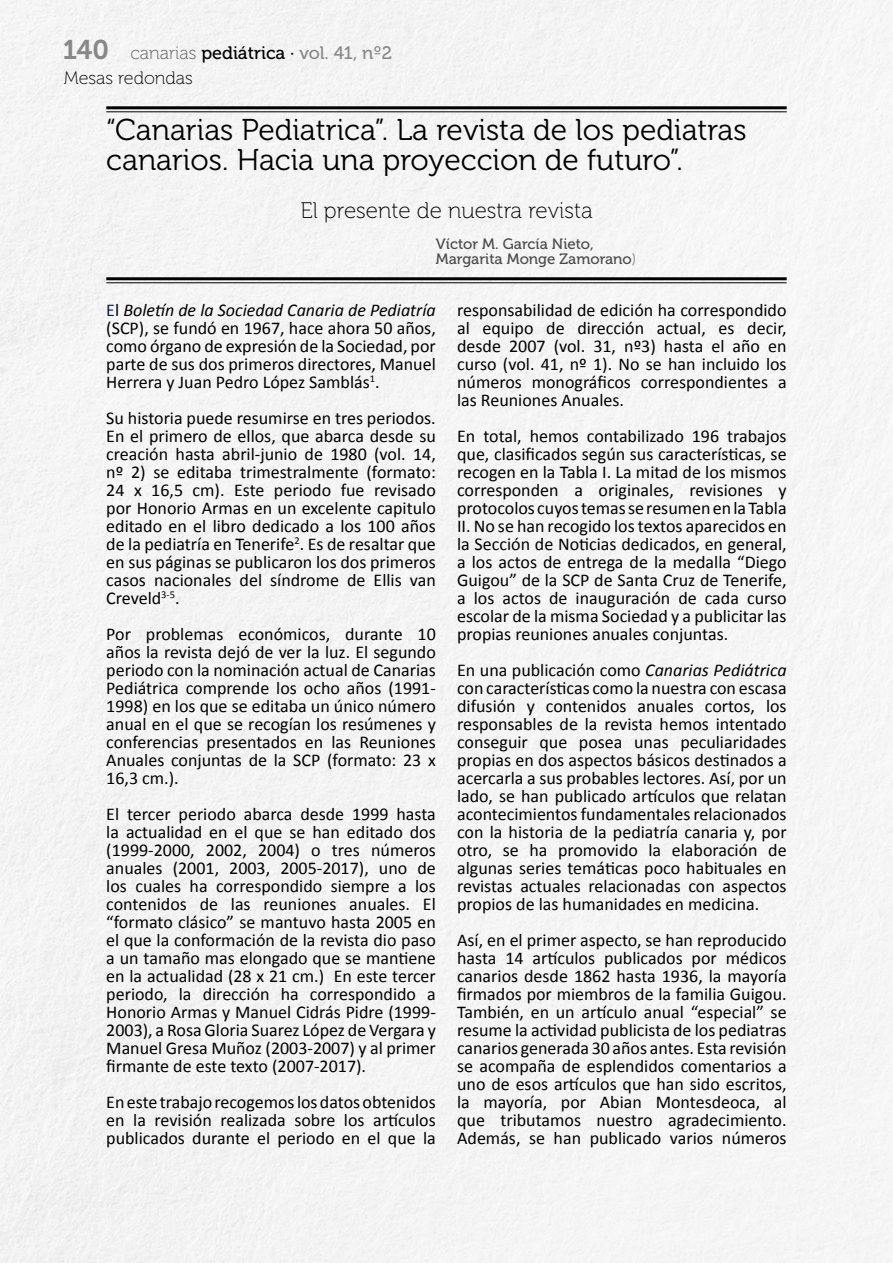
<style>
.page{position:relative;width:893px;height:1263px;background:#fff}
.page>*{position:absolute;margin:0;border:0;box-sizing:border-box;transform-origin:0 0}
.t1{font:30px/30px "Museo 300";color:#000}
.t2{font:22.5px "Museo 100";color:#000}
.t3{font:18px/18px "Calibri";color:#000;text-align:justify}
.t4{font:18px "Museo 500";color:#000}
.t5{font:18px "Museo 100";color:#000}
.t6{font:15px/15px "Museo 500";color:#4b4b4d}
.s1{font-family:"Museo 700";font-size:27px;color:#87888a}
.s2{font-family:"Museo 100";color:#58585a}
.s3{color:#87888a}
.s4{font-family:"Museo 100"}
.s5{color:#002060}
.s6{font-style:italic}
</style>
<div class="page">
<hr style="left:106px;top:106px;width:681px;height:3px;background:#000">
<hr style="left:106px;top:111px;width:681px;height:1px;background:#000">
<hr style="left:106px;top:277px;width:681px;height:3px;background:#000">
<hr style="left:106px;top:282px;width:681px;height:1px;background:#000">
<p class="t4" style="left:63px;top:42px;width:331px"><span class="s1">140</span> <span class="s2">canarias</span> pediátrica · <span class="s3">vol. 41, nº2</span></p>
<p class="t5" style="left:64px;top:68px;width:131px">Mesas redondas</p>
<h1 class="t1" style="left:106px;top:116px;width:642px">“Canarias Pediatrica”. La revista de los pediatras canarios. Hacia una proyeccion de futuro”.</h1>
<p class="t2" style="left:300px;top:199px;width:294px">El presente de nuestra revista</p>
<p class="t6" style="left:436px;top:237px;width:202px">Víctor M. García Nieto,<br>Margarita Monge Zamorano<span class="s4">)</span></p>
<p class="t3" style="left:106px;top:300px;width:331px"><span class="s5">E</span>l <span class="s6">Boletín de la Sociedad Canaria de Pediatría </span>(SCP), se fundó en 1967, hace ahora 50 años, como órgano de expresión de la Sociedad, por parte de sus dos primeros directores, Manuel Herrera y Juan Pedro López Samblás<sup>1</sup>.</p>
<p class="t3" style="left:106px;top:408px;width:331px">Su historia puede resumirse en tres periodos.<br>En el primero de ellos, que abarca desde su creación hasta abril-junio de 1980 (vol. 14, nº 2) se editaba trimestralmente (formato:<br>24 x 16,5 cm). Este periodo fue revisado por Honorio Armas en un excelente capitulo editado en el libro dedicado a los 100 años de la pediatría en Tenerife<sup>2</sup>. Es de resaltar que en sus páginas se publicaron los dos primeros casos nacionales del síndrome de Ellis van Creveld<sup>3-5</sup>.</p>
<p class="t3" style="left:106px;top:624px;width:331px">Por problemas económicos, durante 10 años la revista dejó de ver la luz. El segundo periodo con la nominación actual de Canarias Pediátrica comprende los ocho años (1991- 1998) en los que se editaba un único número anual en el que se recogían los resúmenes y conferencias presentados en las Reuniones Anuales conjuntas de la SCP (formato: 23 x 16,3 cm.).</p>
<p class="t3" style="left:106px;top:804px;width:331px">El tercer periodo abarca desde 1999 hasta la actualidad en el que se han editado dos (1999-2000, 2002, 2004) o tres números anuales (2001, 2003, 2005-2017), uno de los cuales ha correspondido siempre a los contenidos de las reuniones anuales. El “formato clásico” se mantuvo hasta 2005 en el que la conformación de la revista dio paso a un tamaño mas elongado que se mantiene en la actualidad (28 x 21 cm.) En este tercer periodo, la dirección ha correspondido a Honorio Armas y Manuel Cidrás Pidre (1999- 2003), a Rosa Gloria Suarez López de Vergara y Manuel Gresa Muñoz (2003-2007) y al primer firmante de este texto (2007-2017).</p>
<p class="t3" style="left:106px;top:1092px;width:331px">En este trabajo recogemos los datos obtenidos en la revisión realizada sobre los artículos publicados durante el periodo en el que la</p>
<p class="t3" style="left:457px;top:300px;width:331px">responsabilidad de edición ha correspondido al equipo de dirección actual, es decir, desde 2007 (vol. 31, nº3) hasta el año en curso (vol. 41, nº 1). No se han incluido los números monográficos correspondientes a las Reuniones Anuales.</p>
<p class="t3" style="left:457px;top:426px;width:331px">En total, hemos contabilizado 196 trabajos que, clasificados según sus características, se recogen en la Tabla I. La mitad de los mismos corresponden a originales, revisiones y protocolos cuyos temas se resumen en la Tabla II. No se han recogido los textos aparecidos en la Sección de Noticias dedicados, en general, a los actos de entrega de la medalla “Diego Guigou” de la SCP de Santa Cruz de Tenerife, a los actos de inauguración de cada curso escolar de la misma Sociedad y a publicitar las propias reuniones anuales conjuntas.</p>
<p class="t3" style="left:457px;top:660px;width:331px">En una publicación como <span class="s6">Canarias Pediátrica </span>con características como la nuestra con escasa difusión y contenidos anuales cortos, los responsables de la revista hemos intentado conseguir que posea unas peculiaridades propias en dos aspectos básicos destinados a acercarla a sus probables lectores. Así, por un lado, se han publicado artículos que relatan acontecimientos fundamentales relacionados con la historia de la pediatría canaria y, por otro, se ha promovido la elaboración de algunas series temáticas poco habituales en revistas actuales relacionadas con aspectos propios de las humanidades en medicina.</p>
<p class="t3" style="left:457px;top:930px;width:331px">Así, en el primer aspecto, se han reproducido hasta 14 artículos publicados por médicos canarios desde 1862 hasta 1936, la mayoría firmados por miembros de la familia Guigou.<br>También, en un artículo anual “especial” se resume la actividad publicista de los pediatras canarios generada 30 años antes. Esta revisión se acompaña de esplendidos comentarios a uno de esos artículos que han sido escritos, la mayoría, por Abian Montesdeoca, al que tributamos nuestro agradecimiento.<br>Además, se han publicado varios números</p>
</div>
